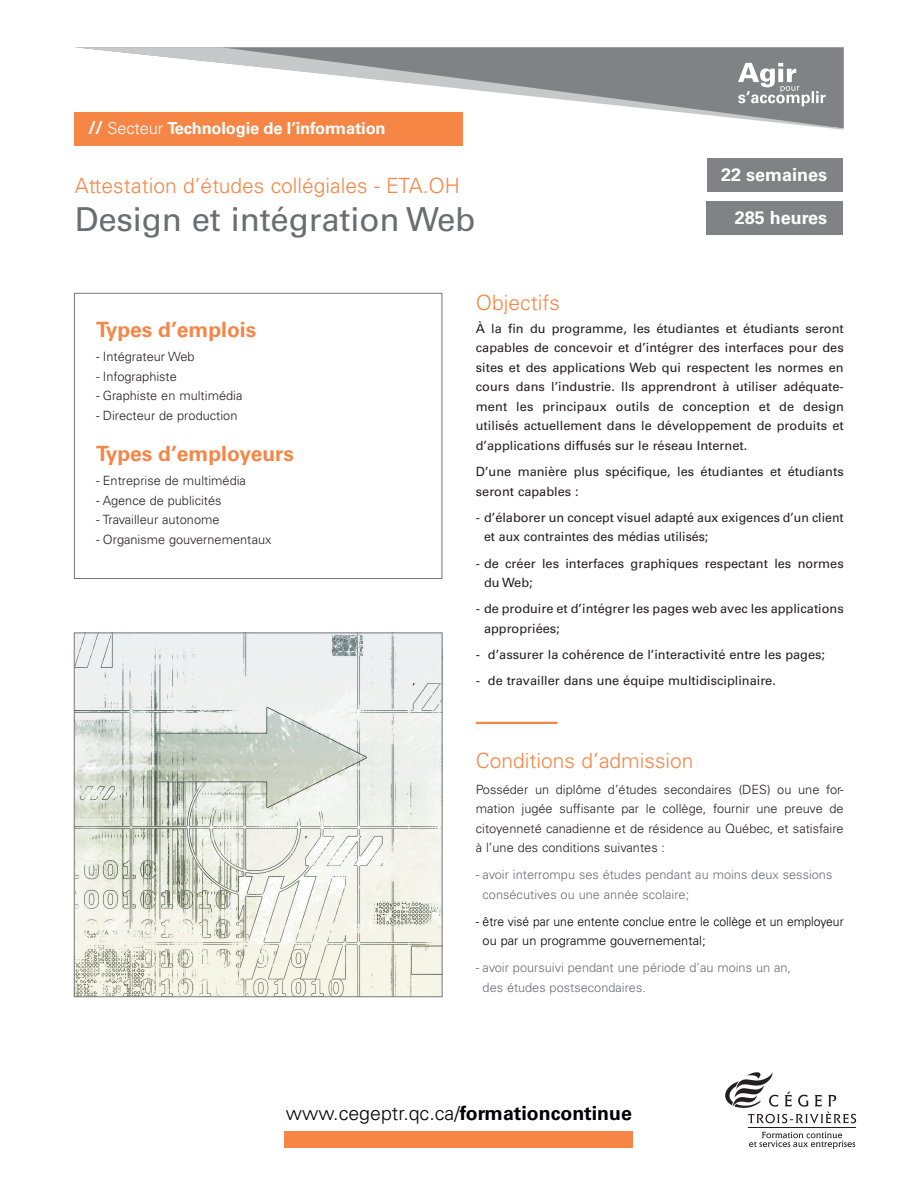
<style>
.page{position:relative;width:918px;height:1188px;background:#fff}
.page>*{position:absolute;margin:0;border:0;box-sizing:border-box;transform-origin:0 0}
.t1{font:33px "Univers LT Std";letter-spacing:-.005em;color:#6c6d70}
.t2{font:300 21px "Univers LT Std";color:#f58646}
.t3{font:700 21px "Univers LT Std";color:#f58646}
.t4{font:300 19.5px "Univers LT Std";color:#000103}
.t5{font:700 18px "Univers LT Std";color:#fff}
.t6{font:700 16.5px "Univers LT Std";letter-spacing:-.01em;color:#fff}
.t7{font:12.75px/19.5px "Univers LT Std";color:#231f20}
.t8{font:300 12.75px/19.5px "Univers LT Std";color:#231f20;text-align:justify}
.t9{font:300 12.75px/19.5px "Univers LT Std";color:#6c6d70}
.t10{font:300 12.75px/19.5px "Univers LT Std";color:#000103}
.s1{font-size:18px}
.s2{font-weight:300}
.s3{font-weight:700}
</style>
<div class="page">
<div style="left:285px;top:1131px;width:348px;height:17px;background:#f58646"></div>
<hr style="left:748px;top:1128px;width:108px;height:1px;background:#231f20">
<svg style="left:725px;top:1072px;width:131px;height:52px"></svg>
<svg style="left:749px;top:1132px;width:106px;height:17px"></svg>
<svg style="left:75px;top:47px;width:769px;height:83px"></svg>
<div style="left:74px;top:112px;width:388px;height:33px;background:#f58646"></div>
<svg style="left:738px;top:63px;width:88px;height:43px"></svg>
<div style="left:706px;top:201px;width:137px;height:34px;background:#808285"></div>
<img style="left:76px;top:635px;width:364px;height:360px">
<div style="left:74px;top:633px;width:368px;height:364px;border:1px solid #76787b"></div>
<div style="left:74px;top:293px;width:368px;height:286px;border:1px solid #76787b"></div>
<hr style="left:476px;top:722px;width:81px;height:2px;background:#f58646">
<div style="left:707px;top:158px;width:136px;height:34px;background:#808285"></div>
<p class="t6" style="left:88px;top:119px;width:299px"><span class="s1">//</span> <span class="s2">Secteur</span> Technologie de l’information</p>
<h2 class="t2" style="left:75px;top:173px;width:387px">Attestation d’études collégiales - ETA.OH</h2>
<h1 class="t1" style="left:75px;top:199px;width:402px">Design et intégration Web</h1>
<h3 class="t5" style="left:721px;top:164px;width:108px">22 semaines</h3>
<h3 class="t5" style="left:735px;top:207px;width:94px">285 heures</h3>
<h2 class="t3" style="left:96px;top:317px;width:162px">Types d’emplois</h2>
<p class="t8" style="left:96px;top:347px;width:100px">- Intégrateur Web</p>
<p class="t8" style="left:96px;top:366px;width:82px">- Infographiste</p>
<p class="t8" style="left:96px;top:386px;width:148px">- Graphiste en multimédia</p>
<p class="t8" style="left:96px;top:405px;width:143px">- Directeur de production</p>
<h2 class="t3" style="left:96px;top:441px;width:199px">Types d’employeurs</h2>
<p class="t8" style="left:96px;top:471px;width:151px">- Entreprise de multimédia</p>
<p class="t8" style="left:96px;top:490px;width:127px">- Agence de publicités</p>
<p class="t8" style="left:96px;top:510px;width:125px">- Travailleur autonome</p>
<p class="t8" style="left:96px;top:529px;width:177px">- Organisme gouvernementaux</p>
<h2 class="t2" style="left:476px;top:290px;width:85px">Objectifs</h2>
<p class="t7" style="left:476px;top:319px;width:370px;text-align:justify">À la fin du programme, les étudiantes et étudiants seront capables de concevoir et d’intégrer des interfaces pour des sites et des applications Web qui respectent les normes en cours dans l’industrie. Ils apprendront à utiliser adéquate&shy;ment les principaux outils de conception et de design utilisés actuellement dans le développement de produits et d’applications diffusés sur le réseau Internet.</p>
<p class="t7" style="left:476px;top:462px;width:369px">D’une manière plus spécifique, les étudiantes et étudiants seront capables :</p>
<p class="t7" style="left:484px;top:508px;width:361px;text-indent:-8px">- d’élaborer un concept visuel adapté aux exigences d’un client et aux contraintes des médias utilisés;</p>
<p class="t7" style="left:484px;top:553px;width:361px;text-indent:-8px">- de créer les interfaces graphiques respectant les normes du Web;</p>
<p class="t7" style="left:484px;top:599px;width:361px;text-indent:-8px">- de produire et d’intégrer les pages web avec les applications appropriées;</p>
<p class="t7" style="left:476px;top:645px;width:351px">- d’assurer la cohérence de l’interactivité entre les pages;</p>
<p class="t7" style="left:476px;top:671px;width:302px">- de travailler dans une équipe multidisciplinaire.</p>
<h2 class="t2" style="left:476px;top:748px;width:219px">Conditions d’admission</h2>
<p class="t8" style="left:476px;top:780px;width:369px">Posséder un diplôme d’études secondaires (DES) ou une for&shy;mation jugée suffisante par le collège, fournir une preuve de citoyenneté canadienne et de résidence au Québec, et satisfaire à l’une des conditions suivantes :</p>
<p class="t9" style="left:483px;top:865px;width:351px;text-indent:-7px">- avoir interrompu ses études pendant au moins deux sessions consécutives ou une année scolaire;</p>
<p class="t10" style="left:483px;top:912px;width:363px;text-indent:-7px">- être visé par une entente conclue entre le collège et un employeur ou par un programme gouvernemental;</p>
<p class="t9" style="left:483px;top:958px;width:310px;text-indent:-7px">- avoir poursuivi pendant une période d’au moins un an, des études postsecondaires.</p>
<h3 class="t4" style="left:286px;top:1102px;width:348px">www.cegeptr.qc.ca/<span class="s3">formationcontinue</span></h3>
</div>
